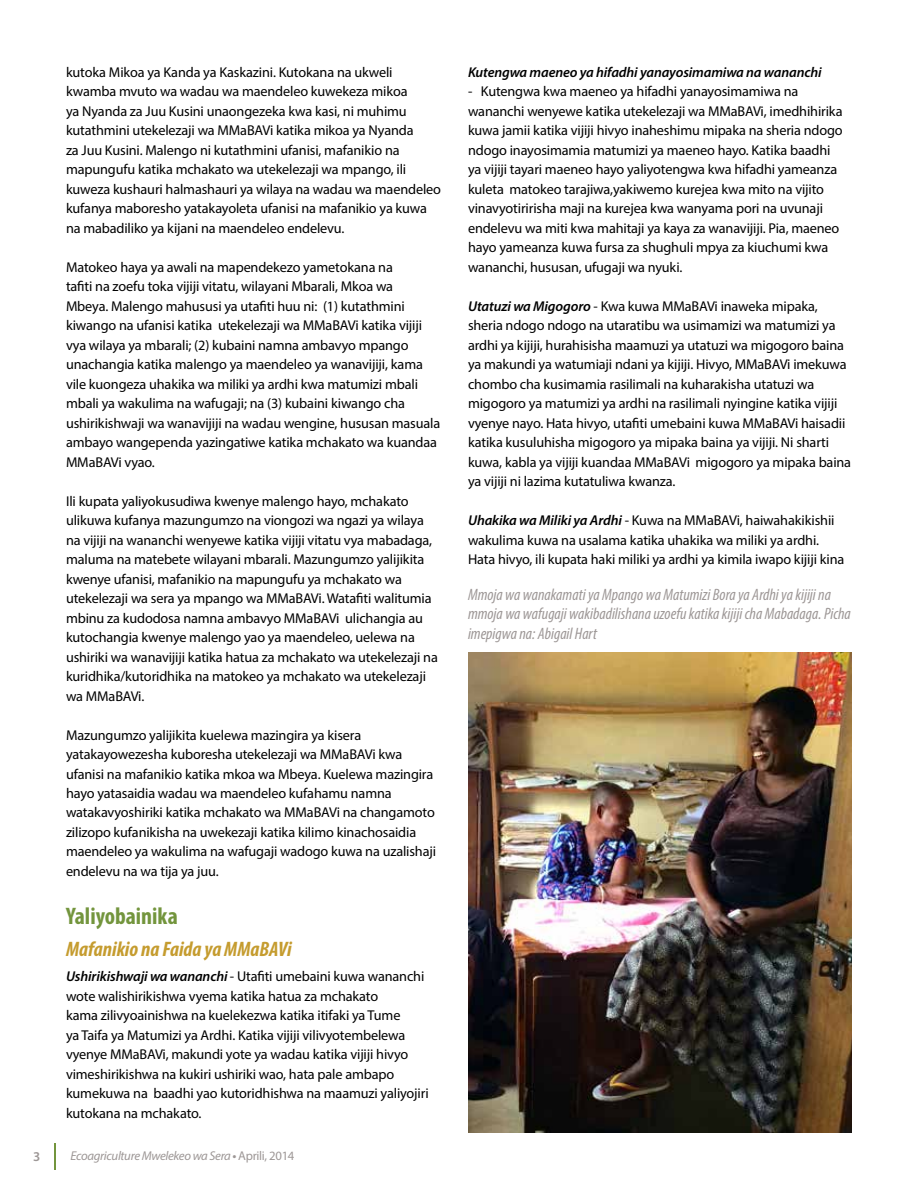
<style>
.page{position:relative;width:918px;height:1188px;background:#fff}
.page>*{position:absolute;margin:0;border:0;box-sizing:border-box;transform-origin:0 0}
.t1{font:700 condensed 24px "Myriad Pro";color:#73953d}
.t2{font:italic 700 condensed 21px "Myriad Pro";color:#c59c2f}
.t3{font:italic condensed 16.5px/19.8px "Myriad Pro";color:#9d9796}
.t4{font:14.25px/19.5px "Myriad Pro";letter-spacing:-.01em;color:#000}
.t5{font:italic 600 14.25px "Myriad Pro";letter-spacing:-.01em;color:#000}
.t6{font:600 13.5px "Myriad Pro";color:#9d9796}
.t7{font:italic 12.75px "Myriad Pro";letter-spacing:-.025em;color:#9d9796}
.s1{font-weight:600;font-style:italic}
.s2{font-weight:600}
.s3{font-style:normal}
</style>
<div class="page">
<hr style="left:54px;top:1144px;width:2px;height:26px;background:#73953d">
<img style="left:468px;top:652px;width:384px;height:480px">
<p class="t4" style="left:66px;top:62px;width:377px">kutoka Mikoa ya Kanda ya Kaskazini. Kutokana na ukweli kwamba mvuto wa wadau wa maendeleo kuwekeza mikoa<br>ya Nyanda za Juu Kusini unaongezeka kwa kasi, ni muhimu kutathmini utekelezaji wa MMaBAVi katika mikoa ya Nyanda<br>za Juu Kusini. Malengo ni kutathmini ufanisi, mafanikio na mapungufu katika mchakato wa utekelezaji wa mpango, ili kuweza kushauri halmashauri ya wilaya na wadau wa maendeleo kufanya maboresho yatakayoleta ufanisi na mafanikio ya kuwa na mabadiliko ya kijani na maendeleo endelevu.</p>
<p class="t4" style="left:66px;top:257px;width:376px">Matokeo haya ya awali na mapendekezo yametokana na<br>tafiti na zoefu toka vijiji vitatu, wilayani Mbarali, Mkoa wa<br>Mbeya. Malengo mahususi ya utafiti huu ni: (1) kutathmini kiwango na ufanisi katika utekelezaji wa MMaBAVi katika vijiji vya wilaya ya mbarali; (2) kubaini namna ambavyo mpango unachangia katika malengo ya maendeleo ya wanavijiji, kama vile kuongeza uhakika wa miliki ya ardhi kwa matumizi mbali mbali ya wakulima na wafugaji; na (3) kubaini kiwango cha ushirikishwaji wa wanavijiji na wadau wengine, hususan masuala ambayo wangependa yazingatiwe katika mchakato wa kuandaa MMaBAVi vyao.</p>
<p class="t4" style="left:66px;top:491px;width:373px">Ili kupata yaliyokusudiwa kwenye malengo hayo, mchakato ulikuwa kufanya mazungumzo na viongozi wa ngazi ya wilaya na vijiji na wananchi wenyewe katika vijiji vitatu vya mabadaga, maluma na matebete wilayani mbarali. Mazungumzo yalijikita kwenye ufanisi, mafanikio na mapungufu ya mchakato wa utekelezaji wa sera ya mpango wa MMaBAVi. Watafiti walitumia mbinu za kudodosa namna ambavyo MMaBAVi ulichangia au kutochangia kwenye malengo yao ya maendeleo, uelewa na ushiriki wa wanavijiji katika hatua za mchakato wa utekelezaji na kuridhika/kutoridhika na matokeo ya mchakato wa utekelezaji wa MMaBAVi.</p>
<p class="t4" style="left:66px;top:725px;width:372px">Mazungumzo yalijikita kuelewa mazingira ya kisera yatakayowezesha kuboresha utekelezaji wa MMaBAVi kwa ufanisi na mafanikio katika mkoa wa Mbeya. Kuelewa mazingira hayo yatasaidia wadau wa maendeleo kufahamu namna watakavyoshiriki katika mchakato wa MMaBAVi na changamoto zilizopo kufanikisha na uwekezaji katika kilimo kinachosaidia maendeleo ya wakulima na wafugaji wadogo kuwa na uzalishaji endelevu na wa tija ya juu.</p>
<h1 class="t1" style="left:66px;top:901px;width:113px">Yaliyobainika</h1>
<h2 class="t2" style="left:66px;top:936px;width:227px">Mafanikio na Faida ya MMaBAVi</h2>
<p class="t4" style="left:66px;top:966px;width:364px"><span class="s1">Ushirikishwaji wa wananchi</span> - Utafiti umebaini kuwa wananchi wote walishirikishwa vyema katika hatua za mchakato<br>kama zilivyoainishwa na kuelekezwa katika itifaki ya Tume<br>ya Taifa ya Matumizi ya Ardhi. Katika vijiji vilivyotembelewa vyenye MMaBAVi, makundi yote ya wadau katika vijiji hivyo vimeshirikishwa na kukiri ushiriki wao, hata pale ambapo kumekuwa na baadhi yao kutoridhishwa na maamuzi yaliyojiri kutokana na mchakato.</p>
<p class="t6" style="left:33px;top:1148px;width:9px">3</p>
<p class="t7" style="left:71px;top:1148px;width:225px">Ecoagriculture Mwelekeo wa Sera <span class="s2">•</span> <span class="s3">Aprili, 2014</span></p>
<p class="t5" style="left:468px;top:63px;width:355px">Kutengwa maeneo ya hifadhi yanayosimamiwa na wananchi</p>
<p class="t4" style="left:468px;top:81px;width:376px">- Kutengwa kwa maeneo ya hifadhi yanayosimamiwa na wananchi wenyewe katika utekelezaji wa MMaBAVi, imedhihirika kuwa jamii katika vijiji hivyo inaheshimu mipaka na sheria ndogo ndogo inayosimamia matumizi ya maeneo hayo. Katika baadhi ya vijiji tayari maeneo hayo yaliyotengwa kwa hifadhi yameanza kuleta matokeo tarajiwa,yakiwemo kurejea kwa mito na vijito vinavyotiririsha maji na kurejea kwa wanyama pori na uvunaji endelevu wa miti kwa mahitaji ya kaya za wanavijiji. Pia, maeneo hayo yameanza kuwa fursa za shughuli mpya za kiuchumi kwa wananchi, hususan, ufugaji wa nyuki.</p>
<p class="t4" style="left:468px;top:296px;width:385px"><span class="s1">Utatuzi wa Migogoro</span> - Kwa kuwa MMaBAVi inaweka mipaka, sheria ndogo ndogo na utaratibu wa usimamizi wa matumizi ya ardhi ya kijiji, hurahisisha maamuzi ya utatuzi wa migogoro baina ya makundi ya watumiaji ndani ya kijiji. Hivyo, MMaBAVi imekuwa chombo cha kusimamia rasilimali na kuharakisha utatuzi wa migogoro ya matumizi ya ardhi na rasilimali nyingine katika vijiji vyenye nayo. Hata hivyo, utafiti umebaini kuwa MMaBAVi haisadii katika kusuluhisha migogoro ya mipaka baina ya vijiji. Ni sharti kuwa, kabla ya vijiji kuandaa MMaBAVi migogoro ya mipaka baina ya vijiji ni lazima kutatuliwa kwanza.</p>
<p class="t4" style="left:468px;top:510px;width:378px"><span class="s1">Uhakika wa Miliki ya Ardhi</span> - Kuwa na MMaBAVi, haiwahakikishii wakulima kuwa na usalama katika uhakika wa miliki ya ardhi.<br>Hata hivyo, ili kupata haki miliki ya ardhi ya kimila iwapo kijiji kina</p>
<p class="t3" style="left:468px;top:584px;width:384px">Mmoja wa wanakamati ya Mpango wa Matumizi Bora ya Ardhi ya kijiji na mmoja wa wafugaji wakibadilishana uzoefu katika kijiji cha Mabadaga. Picha imepigwa na: Abigail Hart</p>
</div>
